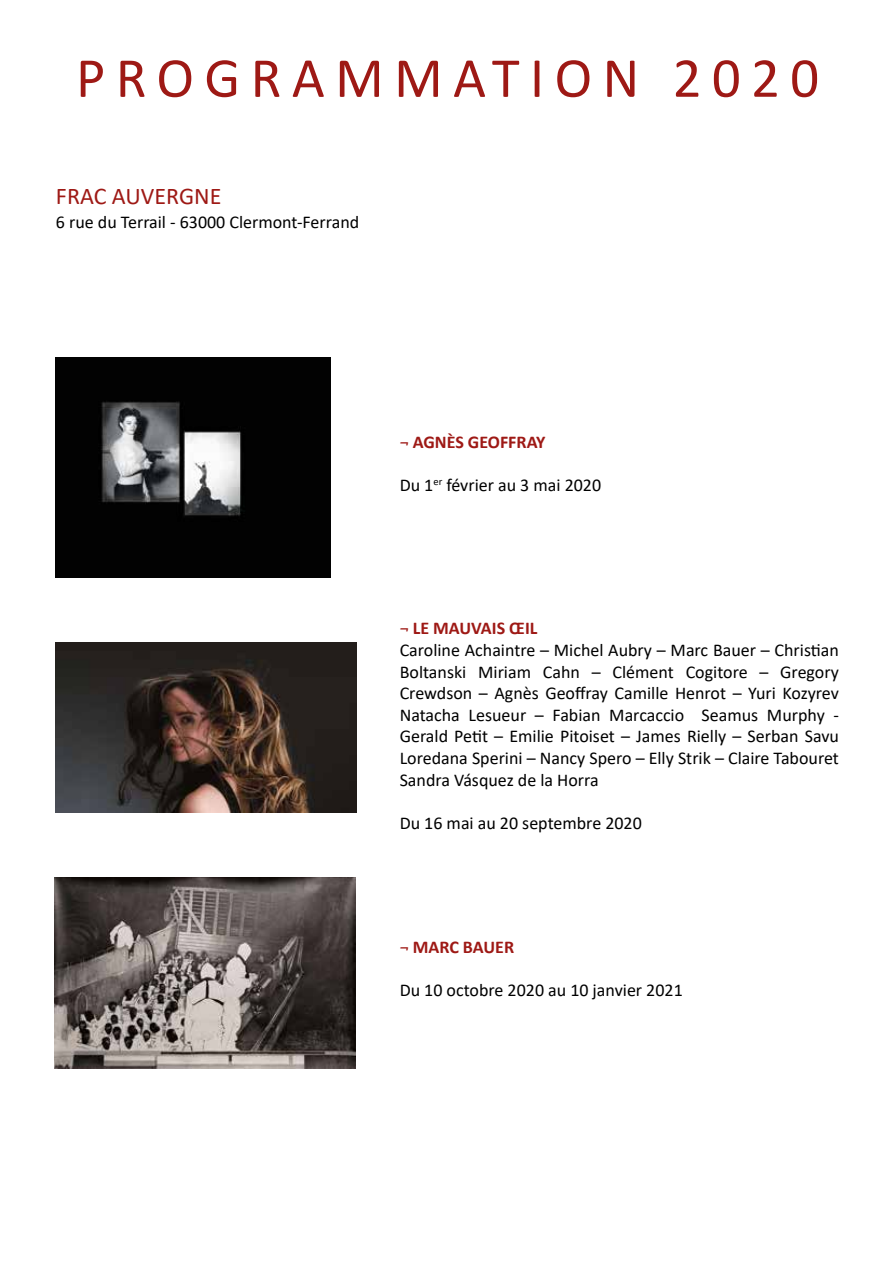
<style>
.page{position:relative;width:893px;height:1263px;background:#fff}
.page>*{position:absolute;margin:0;border:0;box-sizing:border-box;transform-origin:0 0}
.t1{font:57px "Calibri";letter-spacing:.18em;color:#9e1915}
.t2{font:24px "Calibri";color:#9e1915}
.t3{font:18px/21.6px "Calibri";color:#000}
.t4{font:700 18px "Calibri";color:#9e1915}
.s1{font-weight:400;font-style:italic}
.s2{font-style:italic;color:#9e1915}
.s3{font-weight:700;color:#9e1915}
</style>
<div class="page">
<img style="left:55px;top:357px;width:275px;height:220px">
<img style="left:55px;top:643px;width:302px;height:169px">
<img style="left:54px;top:878px;width:302px;height:190px">
<h1 class="t1" style="left:76px;top:38px;width:745px">PROGRAMMATION 2020</h1>
<h2 class="t2" style="left:56px;top:179px;width:167px">FRAC AUVERGNE</h2>
<p class="t3" style="left:56px;top:210px;width:305px">6 rue du Terrail - 63000 Clermont-Ferrand</p>
<p class="t4" style="left:400px;top:429px;width:147px"><span class="s1">¬</span> AGNÈS GEOFFRAY</p>
<p class="t3" style="left:400px;top:474px;width:203px">Du 1<sup>er</sup> février au 3 mai 2020</p>
<p class="t3" style="left:400px;top:617px;width:441px"><span class="s2">¬</span> <span class="s3">LE MAUVAIS ŒIL<br></span>Caroline Achaintre – Michel Aubry – Marc Bauer – Christian Boltanski Miriam Cahn – Clément Cogitore – Gregory Crewdson – Agnès Geoffray Camille Henrot – Yuri Kozyrev Natacha Lesueur – Fabian Marcaccio Seamus Murphy - Gerald Petit – Emilie Pitoiset – James Rielly – Serban Savu Loredana Sperini – Nancy Spero – Elly Strik – Claire Tabouret Sandra Vásquez de la Horra</p>
<p class="t3" style="left:400px;top:812px;width:244px">Du 16 mai au 20 septembre 2020</p>
<p class="t4" style="left:400px;top:934px;width:116px"><span class="s1">¬</span> MARC BAUER</p>
<p class="t3" style="left:400px;top:979px;width:285px">Du 10 octobre 2020 au 10 janvier 2021</p>
</div>
